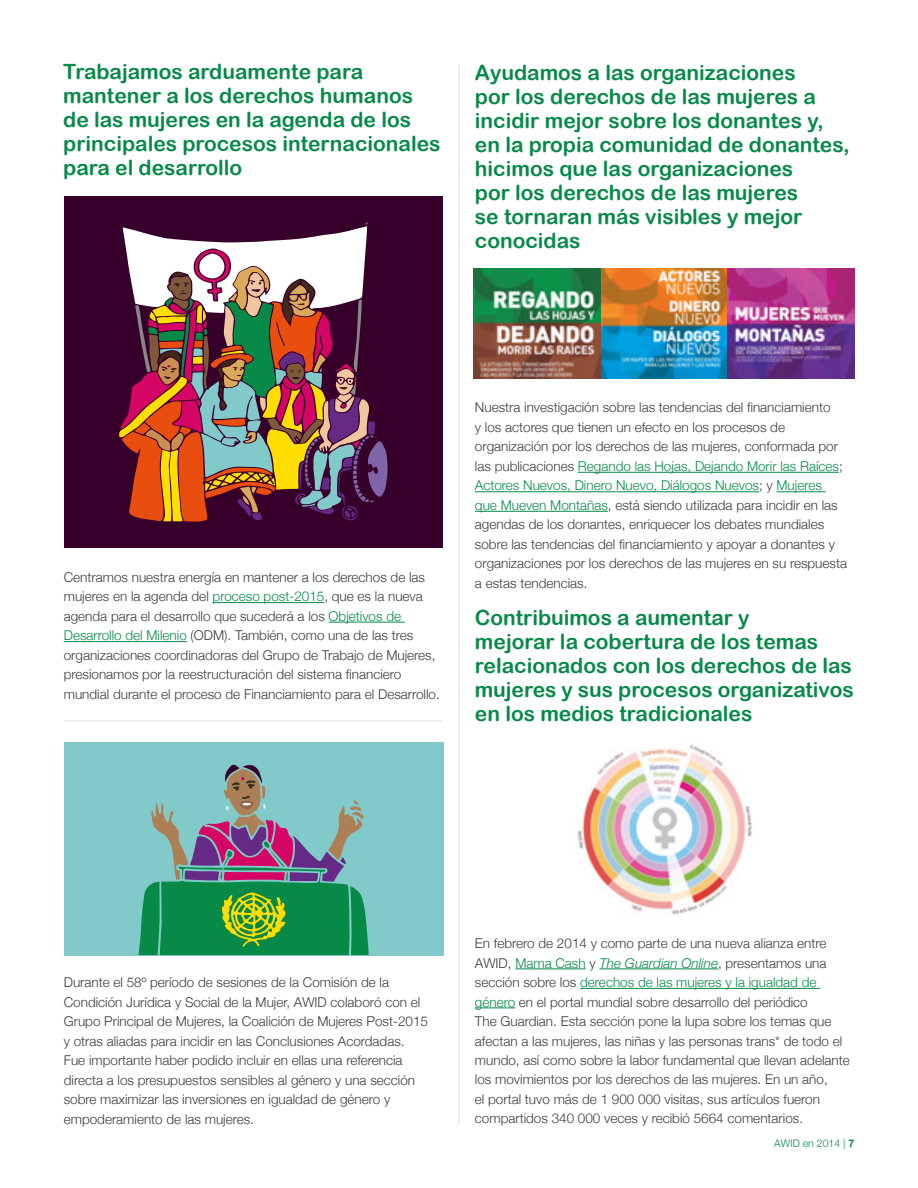
<style>
.page{position:relative;width:918px;height:1188px;background:#fff}
.page>*{position:absolute;margin:0;border:0;box-sizing:border-box;transform-origin:0 0}
.t1{font:21px/24px "Arial Rounded MT Bold";color:#078a47}
.t2{font:300 13.5px/19.5px "Helvetica Neue";color:#3c3c3b}
.t3{font:300 10.5px "Helvetica Neue";color:#078a47}
.s1{color:#078a47}
.s2{font-style:italic;color:#078a47}
.s3{font-weight:700}
</style>
<div class="page">
<hr style="left:578px;top:472px;width:261px;height:1px;background:#078a47">
<hr style="left:475px;top:491px;width:284px;height:1px;background:#078a47">
<hr style="left:777px;top:491px;width:49px;height:1px;background:#078a47">
<hr style="left:475px;top:511px;width:133px;height:1px;background:#078a47">
<hr style="left:515px;top:969px;width:71px;height:1px;background:#078a47">
<hr style="left:599px;top:969px;width:119px;height:1px;background:#078a47">
<hr style="left:580px;top:988px;width:240px;height:1px;background:#078a47">
<hr style="left:475px;top:1008px;width:40px;height:1px;background:#078a47">
<hr style="left:213px;top:602px;width:111px;height:1px;background:#078a47">
<hr style="left:329px;top:622px;width:76px;height:1px;background:#078a47">
<hr style="left:64px;top:641px;width:123px;height:1px;background:#078a47">
<img style="left:474px;top:269px;width:381px;height:109px">
<img style="left:577px;top:744px;width:175px;height:171px">
<div style="left:64px;top:196px;width:379px;height:351px;background:#36002a"></div>
<svg style="left:119px;top:222px;width:269px;height:300px"></svg>
<hr style="left:64px;top:721px;width:379px;height:1px;background:#dedede">
<hr style="left:459px;top:64px;width:1px;height:1060px;background:#dedede">
<div style="left:64px;top:742px;width:380px;height:214px;background:#82cac9"></div>
<svg style="left:139px;top:764px;width:230px;height:191px"></svg>
<h1 class="t1" style="left:63px;top:59px;width:379px">Trabajamos arduamente para mantener a los derechos humanos de las mujeres en la agenda de los principales procesos internacionales para el desarrollo</h1>
<p class="t1" style="left:475px;top:60px;width:376px">Ayudamos a las organizaciones<br>por los derechos de las mujeres a incidir mejor sobre los donantes y, en la propia comunidad de donantes, hicimos que las organizaciones<br>por los derechos de las mujeres<br>se tornaran más visibles y mejor conocidas</p>
<p class="t2" style="left:64px;top:566px;width:378px">Centramos nuestra energía en mantener a los derechos de las mujeres en la agenda del <span class="s1">proceso post-2015</span>, que es la nueva agenda para el desarrollo que sucederá a los <span class="s1">Objetivos de Desarrollo del Milenio</span> (ODM). También, como una de las tres organizaciones coordinadoras del Grupo de Trabajo de Mujeres, presionamos por la reestructuración del sistema financiero mundial durante el proceso de Financiamiento para el Desarrollo.</p>
<p class="t2" style="left:475px;top:397px;width:374px">Nuestra investigación sobre las tendencias del financiamiento<br>y los actores que tienen un efecto en los procesos de organización por los derechos de las mujeres, conformada por las publicaciones <span class="s1">Regando las Hojas, Dejando Morir las Raíces</span>; <span class="s1">Actores Nuevos, Dinero Nuevo, Diálogos Nuevos</span>; y <span class="s1">Mujeres que Mueven Montañas</span>, está siendo utilizada para incidir en las agendas de los donantes, enriquecer los debates mundiales sobre las tendencias del financiamiento y apoyar a donantes y organizaciones por los derechos de las mujeres en su respuesta a estas tendencias.</p>
<h1 class="t1" style="left:475px;top:606px;width:380px">Contribuimos a aumentar y<br>mejorar la cobertura de los temas relacionados con los derechos de las mujeres y sus procesos organizativos en los medios tradicionales</h1>
<p class="t2" style="left:64px;top:972px;width:366px">Durante el 58º período de sesiones de la Comisión de la Condición Jurídica y Social de la Mujer, AWID colaboró con el Grupo Principal de Mujeres, la Coalición de Mujeres Post-2015 y otras aliadas para incidir en las Conclusiones Acordadas.<br>Fue importante haber podido incluir en ellas una referencia directa a los presupuestos sensibles al género y una sección sobre maximizar las inversiones en igualdad de género y empoderamiento de las mujeres.</p>
<p class="t2" style="left:475px;top:933px;width:376px">En febrero de 2014 y como parte de una nueva alianza entre AWID, <span class="s1">Mama Cash</span> y <span class="s2">The Guardian Online</span>, presentamos una sección sobre los <span class="s1">derechos de las mujeres y la igualdad de género</span> en el portal mundial sobre desarrollo del periódico<br>The Guardian. Esta sección pone la lupa sobre los temas que afectan a las mujeres, las niñas y las personas trans* de todo el mundo, así como sobre la labor fundamental que llevan adelante los movimientos por los derechos de las mujeres. En un año,<br>el portal tuvo más de 1 900 000 visitas, sus artículos fueron compartidos 340 000 veces y recibió 5664 comentarios.</p>
<p class="t3" style="left:774px;top:1135px;width:81px">AWID en 2014 | <span class="s3">7</span></p>
</div>
